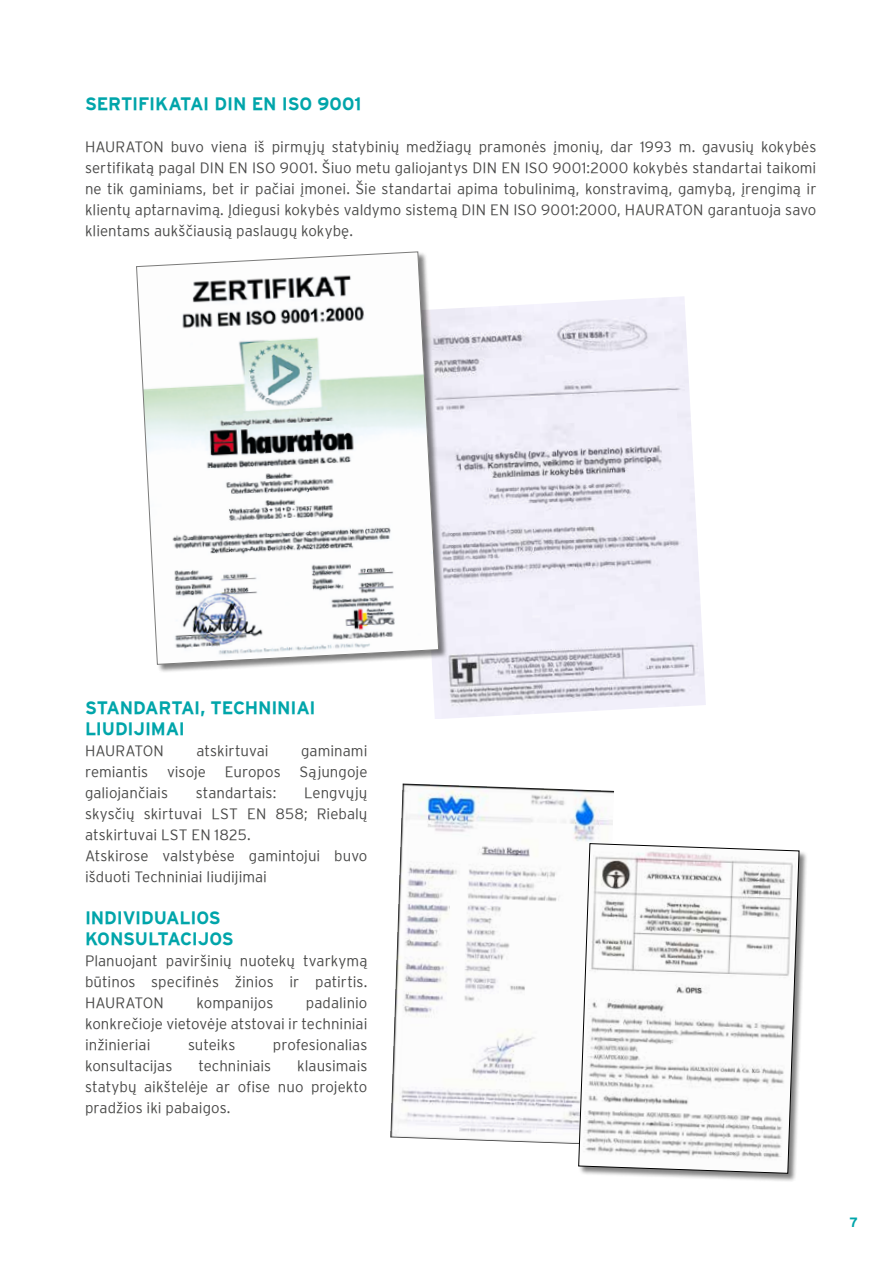
<style>
.page{position:relative;width:893px;height:1263px;background:#fff}
.page>*{position:absolute;margin:0;border:0;box-sizing:border-box;transform-origin:0 0}
.t1{font:18px/21px "Interstate LT Bold";letter-spacing:-.01em;color:#00a5aa}
.t2{font:15px/21px "Interstate LT Light";color:#494948;text-align:justify}
.t3{font:700 13.5px "Interstate Pl";color:#00a5aa}
</style>
<div class="page">
<img style="left:433px;top:296px;width:273px;height:423px">
<img style="left:390px;top:783px;width:224px;height:361px">
<div style="left:578px;top:843px;width:230px;height:339px;background:#000;opacity:.5"></div>
<svg style="left:578px;top:843px;width:222px;height:331px"></svg>
<div style="left:136px;top:252px;width:312px;height:421px;background:#000;opacity:.5"></div>
<svg style="left:136px;top:251px;width:303px;height:414px"></svg>
<p class="t1" style="left:85px;top:93px;width:278px">SERTIFIKATAI DIN EN ISO 9001</p>
<p class="t2" style="left:85px;top:136px;width:733px">HAURATON buvo viena iš pirmųjų statybinių medžiagų pramonės įmonių, dar 1993 m. gavusių kokybės sertifikatą pagal DIN EN ISO 9001. Šiuo metu galiojantys DIN EN ISO 9001:2000 kokybės standartai taikomi ne tik gaminiams, bet ir pačiai įmonei. Šie standartai apima tobulinimą, konstravimą, gamybą, įrengimą ir klientų aptarnavimą. Įdiegusi kokybės valdymo sistemą DIN EN ISO 9001:2000, HAURATON garantuoja savo klientams aukščiausią paslaugų kokybę.</p>
<p class="t1" style="left:85px;top:697px;width:232px">STANDARTAI, TECHNINIAI<br>LIUDIJIMAI</p>
<p class="t2" style="left:85px;top:740px;width:80px">HAURATON</p>
<p class="t2" style="left:196px;top:740px;width:74px">atskirtuvai</p>
<p class="t2" style="left:301px;top:740px;width:68px">gaminami</p>
<p class="t2" style="left:85px;top:761px;width:65px">remiantis</p>
<p class="t2" style="left:167px;top:761px;width:41px">visoje</p>
<p class="t2" style="left:225px;top:761px;width:57px">Europos</p>
<p class="t2" style="left:299px;top:761px;width:69px">Sąjungoje</p>
<p class="t2" style="left:85px;top:782px;width:84px">galiojančiais</p>
<p class="t2" style="left:196px;top:782px;width:82px">standartais:</p>
<p class="t2" style="left:85px;top:782px;width:284px;text-align:left;text-indent:219px">Lengvųjų skysčių skirtuvai LST EN 858; Riebalų atskirtuvai LST EN 1825.<br>Atskirose valstybėse gamintojui buvo išduoti Techniniai liudijimai</p>
<p class="t1" style="left:85px;top:907px;width:150px">INDIVIDUALIOS<br>KONSULTACIJOS</p>
<p class="t2" style="left:85px;top:950px;width:284px">Planuojant paviršinių nuotekų tvarkymą būtinos specifinės žinios ir patirtis.<br>HAURATON</p>
<p class="t2" style="left:85px;top:992px;width:284px;text-indent:221px">padalinio konkrečioje vietovėje atstovai ir techniniai inžinieriai</p>
<p class="t2" style="left:196px;top:992px;width:78px">kompanijos</p>
<p class="t2" style="left:188px;top:1034px;width:49px">suteiks</p>
<p class="t2" style="left:273px;top:1034px;width:96px">profesionalias</p>
<p class="t2" style="left:85px;top:1055px;width:284px;text-indent:212px">klausimais statybų aikštelėje ar ofise nuo projekto pradžios iki pabaigos.</p>
<p class="t2" style="left:85px;top:1055px;width:89px">konsultacijas</p>
<p class="t2" style="left:198px;top:1055px;width:74px">techniniais</p>
<p class="t3" style="left:849px;top:1215px;width:10px">7</p>
</div>
